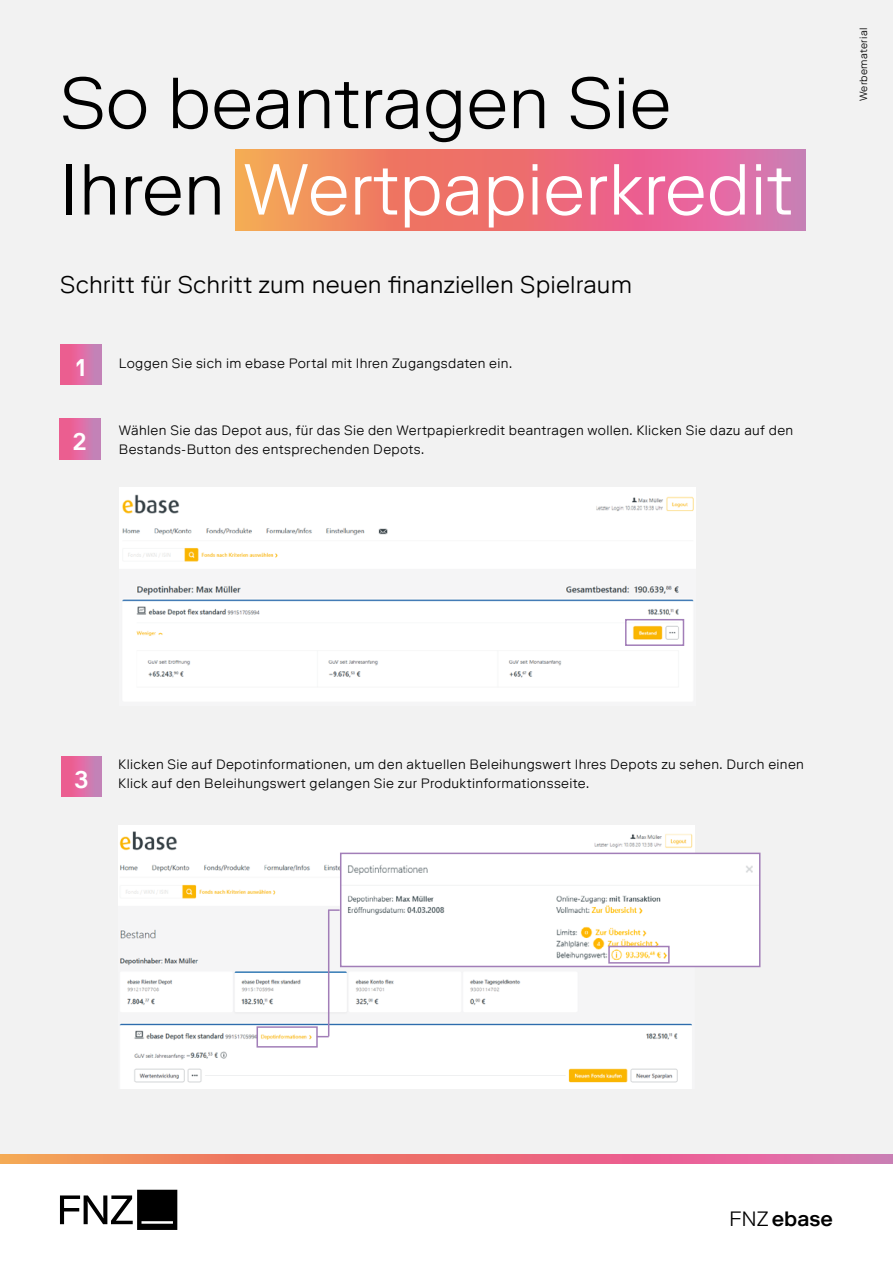
<style>
.page{position:relative;width:893px;height:1263px;background:#fff}
.page>*{position:absolute;margin:0;border:0;box-sizing:border-box;transform-origin:0 0}
.t1{font:300 72px/86.4px "Riforma LLTT";color:#000}
.t2{font:300 24px "Riforma LLTT";letter-spacing:.005em;color:#000}
.t3{font:500 24px "Riforma LLTT";color:#fff}
.t4{font:500 20.7px "Riforma LL";color:#000}
.t5{font:300 13.5px/19.5px "Riforma LLTT";letter-spacing:.025em;color:#000}
.t6{font:300 10.5px "Riforma LLTT";letter-spacing:.025em;color:#000}
.s1{color:#fff}
.s2{font-weight:300}
</style>
<div class="page">
<div style="left:0;top:0;width:893px;height:1154px;background:#f2f2f2"></div>
<img style="left:119px;top:488px;width:576px;height:213px">
<div style="left:625px;top:619px;width:59px;height:27px;border:2px solid #a27eb8"></div>
<svg style="left:0;top:1154px;width:893px;height:10px;background:#ea757a"></svg>
<svg style="left:236px;top:150px;width:570px;height:81px;background:#ea767a"></svg>
<svg style="left:60px;top:1190px;width:117px;height:40px"></svg>
<img style="left:118px;top:825px;width:577px;height:264px">
<img style="left:343px;top:856px;width:414px;height:108px">
<div style="left:340px;top:853px;width:420px;height:114px;border:2px solid #a27eb8"></div>
<div style="left:257px;top:1026px;width:61px;height:21px;border:2px solid #a27eb8"></div>
<svg style="left:328px;top:909px;width:12px;height:2px"></svg>
<hr style="left:328px;top:910px;width:1px;height:126px;background:#a27eb8">
<svg style="left:317px;top:1036px;width:12px;height:1px"></svg>
<div style="left:608px;top:946px;width:62px;height:17px;border:2px solid #a27eb8"></div>
<div style="left:61px;top:344px;width:40px;height:41px;background:linear-gradient(to right,#f75589,#c484bc)"></div>
<div style="left:60px;top:418px;width:40px;height:41px;background:linear-gradient(to right,#f75589,#c484bc)"></div>
<div style="left:61px;top:756px;width:41px;height:40px;background:linear-gradient(to right,#f75589,#c286be)"></div>
<h1 class="t1" style="left:60px;top:59px;width:734px">So beantragen Sie<br>Ihren <span class="s1">Wertpapierkredit</span></h1>
<h2 class="t2" style="left:60px;top:270px;width:573px">Schritt für Schritt zum neuen finanziellen Spielraum</h2>
<h2 class="t3" style="left:76px;top:352px;width:11px">1</h2>
<h2 class="t3" style="left:73px;top:426px;width:15px">2</h2>
<p class="t5" style="left:119px;top:353px;width:395px">Loggen Sie sich im ebase Portal mit Ihren Zugangsdaten ein.</p>
<p class="t5" style="left:119px;top:420px;width:676px">Wählen Sie das Depot aus, für das Sie den Wertpapierkredit beantragen wollen. Klicken Sie dazu auf den<br>Bestands-Button des entsprechenden Depots.</p>
<p class="t6" style="left:857px;top:101px;width:75px;rotate:-90deg">Werbematerial</p>
<h2 class="t3" style="left:74px;top:764px;width:16px">3</h2>
<p class="t5" style="left:118px;top:754px;width:687px">Klicken Sie auf Depotinformationen, um den aktuellen Beleihungswert Ihres Depots zu sehen. Durch einen<br>Klick auf den Beleihungswert gelangen Sie zur Produktinformationsseite.</p>
<h3 class="t4" style="left:729px;top:1205px;width:105px"><span class="s2">FNZ</span>ebase</h3>
</div>
